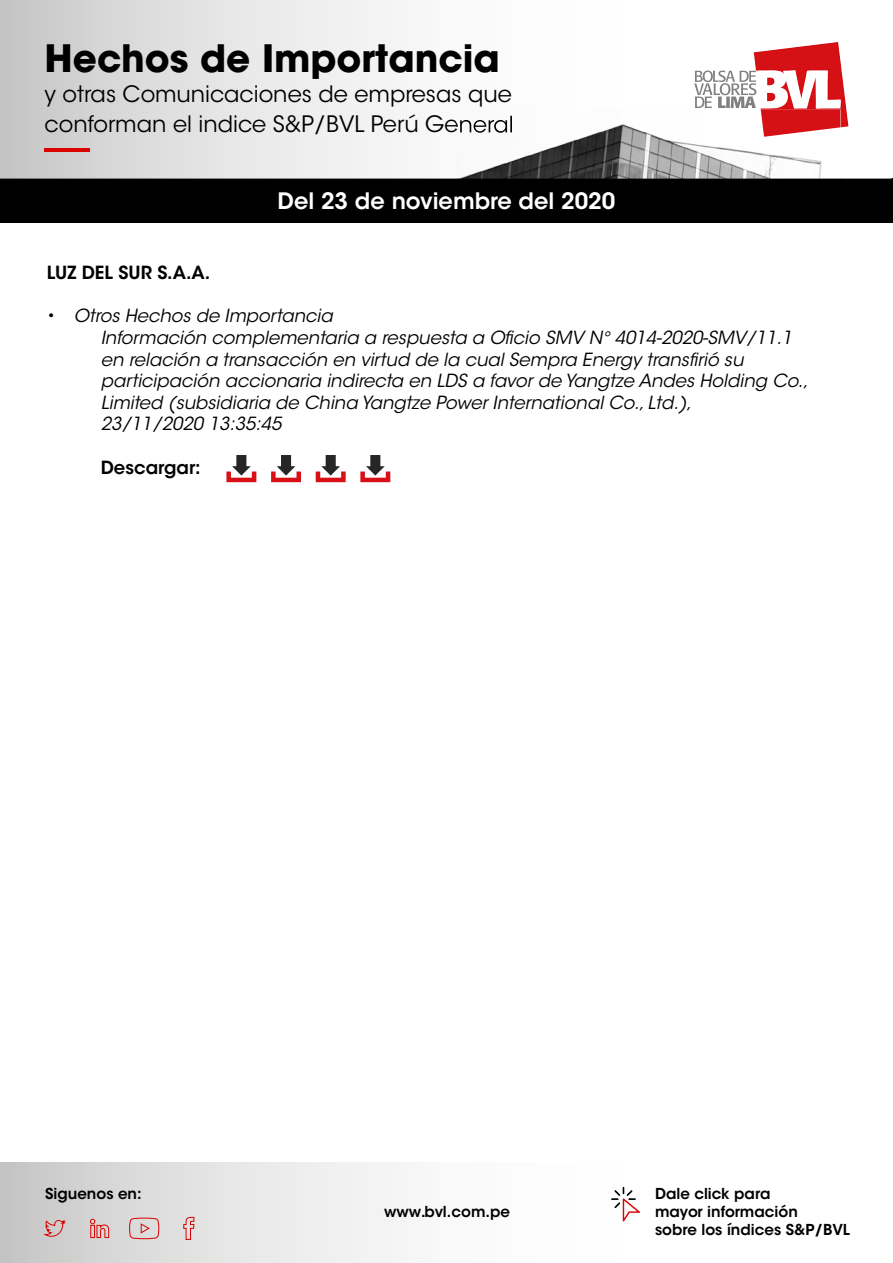
<style>
.page{position:relative;width:893px;height:1263px;background:#fff}
.page>*{position:absolute;margin:0;border:0;box-sizing:border-box;transform-origin:0 0}
.t1{font:700 37.5px "ITC Avant Garde Std";color:#000}
.t2{font:22.5px/30px "ITC Avant Garde Std";color:#000}
.t3{font:600 22.5px "ITC Avant Garde Std";color:#fff}
.t4{font:italic 18px/21.6px "ITC Avant Garde Std";color:#000}
.t5{font:600 18px "ITC Avant Garde Std";color:#000}
.t6{font:600 15px/18px "ITC Avant Garde Std";color:#000}
.s1{font-style:normal}
</style>
<div class="page">
<div style="left:0;top:179px;width:893px;height:44px;background:#000"></div>
<svg style="left:0;top:0;width:892px;height:179px"></svg>
<img style="left:754px;top:42px;width:94px;height:85px">
<svg style="left:694px;top:71px;width:62px;height:37px"></svg>
<img style="left:456px;top:109px;width:384px;height:70px">
<img style="left:456px;top:115px;width:56px;height:20px">
<img style="left:456px;top:116px;width:56px;height:17px">
<img style="left:761px;top:109px;width:79px;height:28px">
<hr style="left:45px;top:148px;width:45px;height:3px;background:#d90300">
<svg style="left:1px;top:1162px;width:623px;height:101px"></svg>
<svg style="left:44px;top:1216px;width:151px;height:24px;background:#d7c1c0"></svg>
<svg style="left:611px;top:1187px;width:29px;height:34px"></svg>
<svg style="left:226px;top:455px;width:30px;height:27px"></svg>
<svg style="left:271px;top:455px;width:30px;height:27px"></svg>
<svg style="left:316px;top:455px;width:30px;height:27px"></svg>
<svg style="left:360px;top:455px;width:30px;height:27px"></svg>
<h1 class="t1" style="left:45px;top:34px;width:457px">Hechos de Importancia</h1>
<p class="t2" style="left:45px;top:80px;width:470px">y otras Comunicaciones de empresas que conforman el indice S&amp;P/BVL Perú General</p>
<p class="t3" style="left:278px;top:187px;width:339px">Del 23 de noviembre del 2020</p>
<p class="t5" style="left:47px;top:261px;width:165px">LUZ DEL SUR S.A.A.</p>
<p class="t4" style="left:101px;top:305px;width:709px;text-indent:-54px"><span class="s1">•</span> Otros Hechos de Importancia<br>Información complementaria a respuesta a Oficio SMV N° 4014-2020-SMV/11.1 en relación a transacción en virtud de la cual Sempra Energy transfirió su participación accionaria indirecta en LDS a favor de Yangtze Andes Holding Co., Limited (subsidiaria de China Yangtze Power International Co., Ltd.),<br>23/11/2020 13:35:45</p>
<p class="t5" style="left:101px;top:455px;width:102px">Descargar:</p>
<p class="t6" style="left:45px;top:1185px;width:98px">Siguenos en:</p>
<p class="t6" style="left:655px;top:1185px;width:196px">Dale click para<br>mayor información<br>sobre los índices S&amp;P/BVL</p>
<p class="t6" style="left:384px;top:1203px;width:127px">www.bvl.com.pe</p>
</div>
